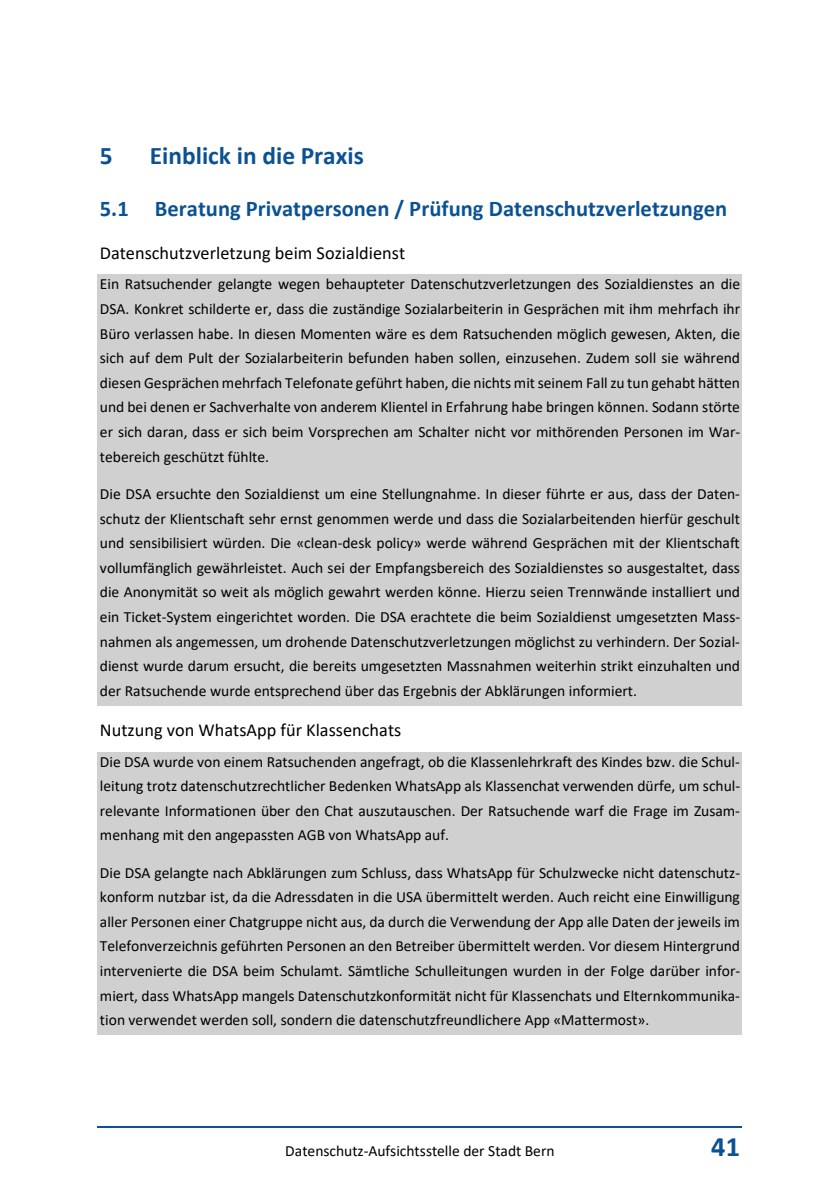
<style>
.page{position:relative;width:840px;height:1191px;background:#fff}
.page>*{position:absolute;margin:0;border:0;box-sizing:border-box;transform-origin:0 0}
.t1{font:700 28.2px "Calibri";color:#0b5294}
.t2{font:700 25.4px "Calibri";color:#0b5294}
.t3{font:700 22.4px "Calibri";color:#0b5294}
.t4{font:18.2px "Calibri";color:#000}
.t5{font:15.6px/24.6px "Calibri";color:#000;text-align:justify}
</style>
<div class="page">
<hr style="left:98px;top:1126px;width:643px;height:1px;background:#0b5294">
<div style="left:98px;top:275px;width:643px;height:24px;background:#d0d0d0"></div>
<div style="left:98px;top:299px;width:643px;height:25px;background:#d0d0d0"></div>
<div style="left:98px;top:324px;width:643px;height:24px;background:#d0d0d0"></div>
<div style="left:98px;top:348px;width:643px;height:25px;background:#d0d0d0"></div>
<div style="left:98px;top:373px;width:643px;height:25px;background:#d0d0d0"></div>
<div style="left:98px;top:398px;width:643px;height:24px;background:#d0d0d0"></div>
<div style="left:98px;top:422px;width:643px;height:25px;background:#d0d0d0"></div>
<div style="left:98px;top:447px;width:643px;height:37px;background:#d0d0d0"></div>
<div style="left:98px;top:484px;width:643px;height:25px;background:#d0d0d0"></div>
<div style="left:98px;top:509px;width:643px;height:24px;background:#d0d0d0"></div>
<div style="left:98px;top:533px;width:643px;height:25px;background:#d0d0d0"></div>
<div style="left:98px;top:558px;width:643px;height:24px;background:#d0d0d0"></div>
<div style="left:98px;top:582px;width:643px;height:25px;background:#d0d0d0"></div>
<div style="left:98px;top:607px;width:643px;height:25px;background:#d0d0d0"></div>
<div style="left:98px;top:632px;width:643px;height:24px;background:#d0d0d0"></div>
<div style="left:98px;top:656px;width:643px;height:25px;background:#d0d0d0"></div>
<div style="left:98px;top:681px;width:643px;height:25px;background:#d0d0d0"></div>
<div style="left:98px;top:752px;width:643px;height:24px;background:#d0d0d0"></div>
<div style="left:98px;top:776px;width:643px;height:25px;background:#d0d0d0"></div>
<div style="left:98px;top:801px;width:643px;height:24px;background:#d0d0d0"></div>
<div style="left:98px;top:825px;width:643px;height:38px;background:#d0d0d0"></div>
<div style="left:98px;top:863px;width:643px;height:24px;background:#d0d0d0"></div>
<div style="left:98px;top:887px;width:643px;height:25px;background:#d0d0d0"></div>
<div style="left:98px;top:912px;width:643px;height:24px;background:#d0d0d0"></div>
<div style="left:98px;top:936px;width:643px;height:25px;background:#d0d0d0"></div>
<div style="left:98px;top:961px;width:643px;height:25px;background:#d0d0d0"></div>
<div style="left:98px;top:986px;width:643px;height:24px;background:#d0d0d0"></div>
<div style="left:98px;top:1010px;width:643px;height:25px;background:#d0d0d0"></div>
<h2 class="t2" style="left:100px;top:138px;width:14px">5</h2>
<h2 class="t2" style="left:150px;top:138px;width:215px">Einblick in die Praxis</h2>
<h3 class="t3" style="left:100px;top:192px;width:628px">5.1 Beratung Privatpersonen / Prüfung Datenschutzverletzungen</h3>
<p class="t4" style="left:100px;top:240px;width:306px">Datenschutzverletzung beim Sozialdienst</p>
<p class="t5" style="left:100px;top:271px;width:641px">Ein Ratsuchender gelangte wegen behaupteter Datenschutzverletzungen des Sozialdienstes an die DSA. Konkret schilderte er, dass die zuständige Sozialarbeiterin in Gesprächen mit ihm mehrfach ihr Büro verlassen habe. In diesen Momenten wäre es dem Ratsuchenden möglich gewesen, Akten, die sich auf dem Pult der Sozialarbeiterin befunden haben sollen, einzusehen. Zudem soll sie während diesen Gesprächen mehrfach Telefonate geführt haben, die nichts mit seinem Fall zu tun gehabt hätten und bei denen er Sachverhalte von anderem Klientel in Erfahrung habe bringen können. Sodann störte er sich daran, dass er sich beim Vorsprechen am Schalter nicht vor mithörenden Personen im War&shy;tebereich geschützt fühlte.</p>
<p class="t5" style="left:100px;top:481px;width:641px">Die DSA ersuchte den Sozialdienst um eine Stellungnahme. In dieser führte er aus, dass der Daten&shy;schutz der Klientschaft sehr ernst genommen werde und dass die Sozialarbeitenden hierfür geschult und sensibilisiert würden. Die «clean-desk policy» werde während Gesprächen mit der Klientschaft vollumfänglich gewährleistet. Auch sei der Empfangsbereich des Sozialdienstes so ausgestaltet, dass die Anonymität so weit als möglich gewahrt werden könne. Hierzu seien Trennwände installiert und ein Ticket-System eingerichtet worden. Die DSA erachtete die beim Sozialdienst umgesetzten Mass&shy;nahmen als angemessen, um drohende Datenschutzverletzungen möglichst zu verhindern. Der Sozial&shy;dienst wurde darum ersucht, die bereits umgesetzten Massnahmen weiterhin strikt einzuhalten und der Ratsuchende wurde entsprechend über das Ergebnis der Abklärungen informiert.</p>
<p class="t4" style="left:100px;top:717px;width:303px">Nutzung von WhatsApp für Klassenchats</p>
<p class="t5" style="left:100px;top:748px;width:641px">Die DSA wurde von einem Ratsuchenden angefragt, ob die Klassenlehrkraft des Kindes bzw. die Schul&shy;leitung trotz datenschutzrechtlicher Bedenken WhatsApp als Klassenchat verwenden dürfe, um schul&shy;relevante Informationen über den Chat auszutauschen. Der Ratsuchende warf die Frage im Zusam&shy;menhang mit den angepassten AGB von WhatsApp auf.</p>
<p class="t5" style="left:100px;top:860px;width:641px">Die DSA gelangte nach Abklärungen zum Schluss, dass WhatsApp für Schulzwecke nicht datenschutz&shy;konform nutzbar ist, da die Adressdaten in die USA übermittelt werden. Auch reicht eine Einwilligung aller Personen einer Chatgruppe nicht aus, da durch die Verwendung der App alle Daten der jeweils im Telefonverzeichnis geführten Personen an den Betreiber übermittelt werden. Vor diesem Hintergrund intervenierte die DSA beim Schulamt. Sämtliche Schulleitungen wurden in der Folge darüber infor&shy;miert, dass WhatsApp mangels Datenschutzkonformität nicht für Klassenchats und Elternkommunika&shy;tion verwendet werden soll, sondern die datenschutzfreundlichere App «Mattermost».</p>
<p class="t5" style="left:285px;top:1138px;width:271px">Datenschutz-Aufsichtsstelle der Stadt Bern</p>
<h1 class="t1" style="left:711px;top:1126px;width:30px">41</h1>
</div>
